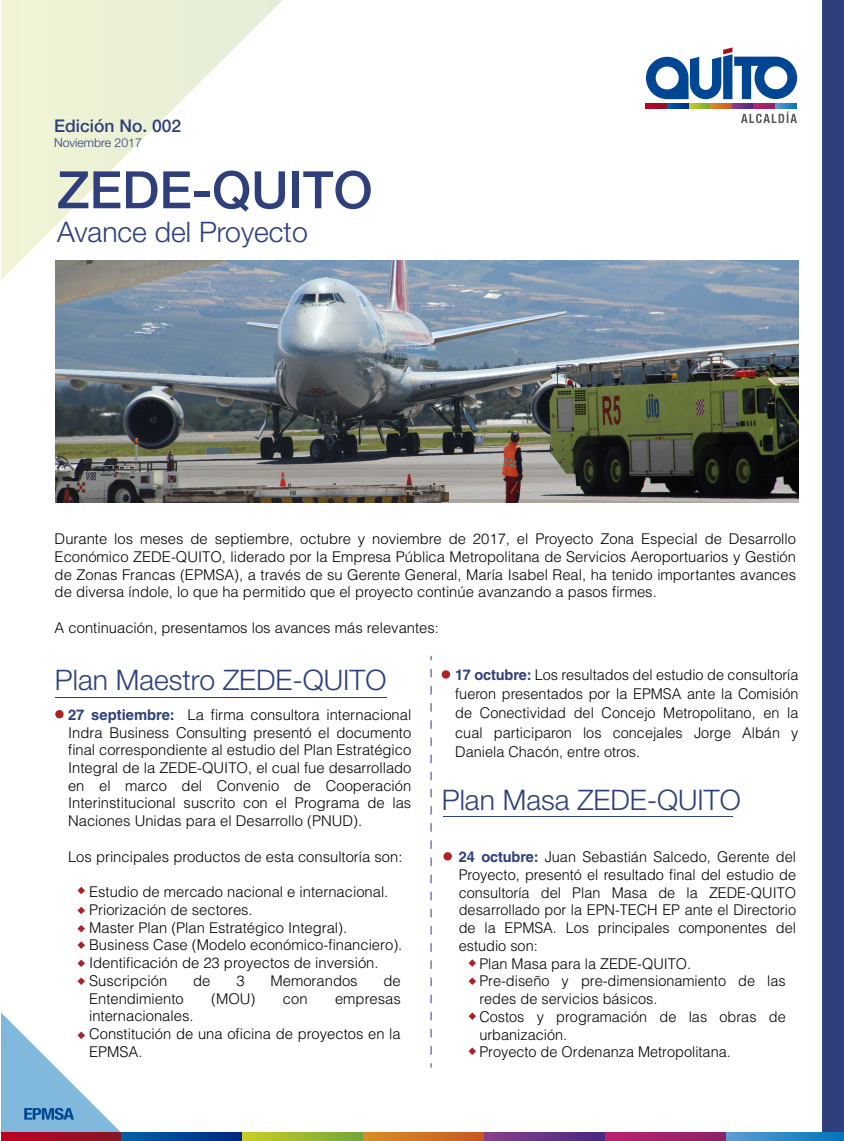
<style>
.page{position:relative;width:844px;height:1141px;background:#fff}
.page>*{position:absolute;margin:0;border:0;box-sizing:border-box;transform-origin:0 0}
.t1{font:500 51.62px "Helvetica Neue";color:#2e3f7c}
.t2{font:300 28.35px "Helvetica Neue";color:#2e3f7c}
.t3{font:500 17.5px "Helvetica Neue";color:#2e3f7c}
.t4{font:300 14.7px/17.7px "Helvetica LT Std";color:#000;text-align:justify}
.t5{font:300 12.25px "Helvetica Neue";color:#2e3f7c}
.s1{font-weight:700;color:#2e3f7c}
</style>
<div class="page">
<div style="left:822px;top:1px;width:21px;height:1140px;background:#2e3f7c"></div>
<svg style="left:1px;top:1px;width:290px;height:310px"></svg>
<svg style="left:183px;top:1132px;width:59px;height:9px"></svg>
<svg style="left:242px;top:1132px;width:121px;height:9px"></svg>
<svg style="left:363px;top:1132px;width:121px;height:9px"></svg>
<svg style="left:484px;top:1132px;width:121px;height:9px"></svg>
<svg style="left:605px;top:1132px;width:121px;height:9px"></svg>
<svg style="left:726px;top:1132px;width:117px;height:9px"></svg>
<hr style="left:55px;top:697px;width:331px;height:1px;background:#2e3f7c">
<svg style="left:77px;top:887px;width:8px;height:7px"></svg>
<svg style="left:77px;top:907px;width:8px;height:7px"></svg>
<svg style="left:77px;top:925px;width:8px;height:7px"></svg>
<svg style="left:77px;top:941px;width:8px;height:8px"></svg>
<svg style="left:77px;top:960px;width:8px;height:7px"></svg>
<svg style="left:77px;top:977px;width:8px;height:8px"></svg>
<div style="left:55px;top:710px;width:9px;height:9px;background:#ae2127;border-radius:50%"></div>
<hr style="left:443px;top:816px;width:289px;height:1px;background:#2e3f7c">
<svg style="left:1px;top:1012px;width:182px;height:129px"></svg>
<svg style="left:468px;top:959px;width:8px;height:8px"></svg>
<svg style="left:468px;top:977px;width:8px;height:8px"></svg>
<svg style="left:468px;top:1012px;width:8px;height:8px"></svg>
<svg style="left:468px;top:1047px;width:8px;height:8px"></svg>
<svg style="left:441px;top:670px;width:9px;height:9px"></svg>
<div style="left:443px;top:852px;width:9px;height:9px;background:#ae2127;border-radius:50%"></div>
<svg style="left:430px;top:669px;width:1px;height:399px"></svg>
<img style="left:56px;top:261px;width:742px;height:241px">
<svg style="left:741px;top:111px;width:55px;height:12px"></svg>
<svg style="left:645px;top:104px;width:22px;height:5px"></svg>
<svg style="left:667px;top:104px;width:21px;height:5px"></svg>
<svg style="left:688px;top:104px;width:22px;height:5px"></svg>
<svg style="left:710px;top:104px;width:22px;height:5px"></svg>
<svg style="left:732px;top:104px;width:21px;height:5px"></svg>
<svg style="left:753px;top:104px;width:22px;height:5px"></svg>
<svg style="left:775px;top:104px;width:21px;height:5px"></svg>
<svg style="left:645px;top:47px;width:151px;height:52px"></svg>
<p class="t3" style="left:54px;top:112px;width:129px">Edición No. 002</p>
<p class="t5" style="left:54px;top:133px;width:89px">Noviembre 2017</p>
<h1 class="t1" style="left:57px;top:148px;width:317px">ZEDE-QUITO</h1>
<h2 class="t2" style="left:57px;top:209px;width:252px">Avance del Proyecto</h2>
<p class="t4" style="left:55px;top:530px;width:742px">Durante los meses de septiembre, octubre y noviembre de 2017, el Proyecto Zona Especial de Desarrollo Económico ZEDE-QUITO, liderado por la Empresa Pública Metropolitana de Servicios Aeroportuarios y Gestión de Zonas Francas (EPMSA), a través de su Gerente General, María Isabel Real, ha tenido importantes avances de diversa índole, lo que ha permitido que el proyecto continúe avanzando a pasos firmes.</p>
<p class="t4" style="left:55px;top:619px;width:385px">A continuación, presentamos los avances más relevantes:</p>
<h2 class="t2" style="left:55px;top:657px;width:333px">Plan Maestro ZEDE-QUITO</h2>
<p class="t4" style="left:68px;top:706px;width:345px"><span class="s1">27 septiembre:</span> La firma consultora internacional Indra Business Consulting presentó el documento final correspondiente al estudio del Plan Estratégico Integral de la ZEDE-QUITO, el cual fue desarrollado en el marco del Convenio de Cooperación Interinstitucional suscrito con el Programa de las Naciones Unidas para el Desarrollo (PNUD).</p>
<p class="t4" style="left:68px;top:847px;width:336px">Los principales productos de esta consultoría son:</p>
<p class="t4" style="left:89px;top:883px;width:315px;text-align:left">Estudio de mercado nacional e internacional.<br>Priorización de sectores.<br>Master Plan (Plan Estratégico Integral).<br>Business Case (Modelo económico-financiero).<br>Identificación de 23 proyectos de inversión.<br>Suscripción</p>
<p class="t4" style="left:455px;top:665px;width:344px;line-height:19.2px"><span class="s1">17 octubre:</span> Los resultados del estudio de consultoría fueron presentados por la EPMSA ante la Comisión de Conectividad del Concejo Metropolitano, en la cual participaron los concejales Jorge Albán y Daniela Chacón, entre otros.</p>
<h2 class="t2" style="left:441px;top:777px;width:300px">Plan Masa ZEDE-QUITO</h2>
<p class="t4" style="left:458px;top:848px;width:339px"><span class="s1">24 octubre:</span> Juan Sebastián Salcedo, Gerente del</p>
<p class="t4" style="left:458px;top:866px;width:339px">Proyecto, presentó el resultado final del estudio de</p>
<p class="t4" style="left:458px;top:883px;width:339px">consultoría del Plan Masa de la ZEDE-QUITO</p>
<p class="t4" style="left:458px;top:901px;width:339px">desarrollado por la EPN-TECH EP ante el Directorio</p>
<p class="t4" style="left:458px;top:919px;width:339px">de la EPMSA. Los principales componentes del</p>
<p class="t4" style="left:458px;top:937px;width:80px">estudio son:</p>
<p class="t4" style="left:479px;top:954px;width:213px">Plan Masa para la ZEDE-QUITO.</p>
<p class="t4" style="left:479px;top:972px;width:308px">Pre-diseño y pre-dimensionamiento de las</p>
<p class="t4" style="left:479px;top:990px;width:179px">redes de servicios básicos.</p>
<p class="t4" style="left:479px;top:1008px;width:308px">Costos y programación de las obras de</p>
<p class="t4" style="left:479px;top:1025px;width:89px">urbanización.</p>
<p class="t4" style="left:479px;top:1043px;width:253px">Proyecto de Ordenanza Metropolitana.</p>
<p class="t4" style="left:193px;top:972px;width:19px">de</p>
<p class="t4" style="left:236px;top:972px;width:10px">3</p>
<p class="t4" style="left:270px;top:972px;width:89px">Memorandos</p>
<p class="t4" style="left:383px;top:972px;width:19px">de</p>
<p class="t4" style="left:89px;top:989px;width:96px">Entendimiento</p>
<p class="t4" style="left:211px;top:989px;width:46px">(MOU)</p>
<p class="t4" style="left:283px;top:989px;width:26px">con</p>
<p class="t4" style="left:335px;top:989px;width:67px">empresas</p>
<p class="t4" style="left:89px;top:1007px;width:313px;text-align:left">internacionales.<br>Constitución de una oficina de proyectos en la<br>EPMSA.</p>
</div>
